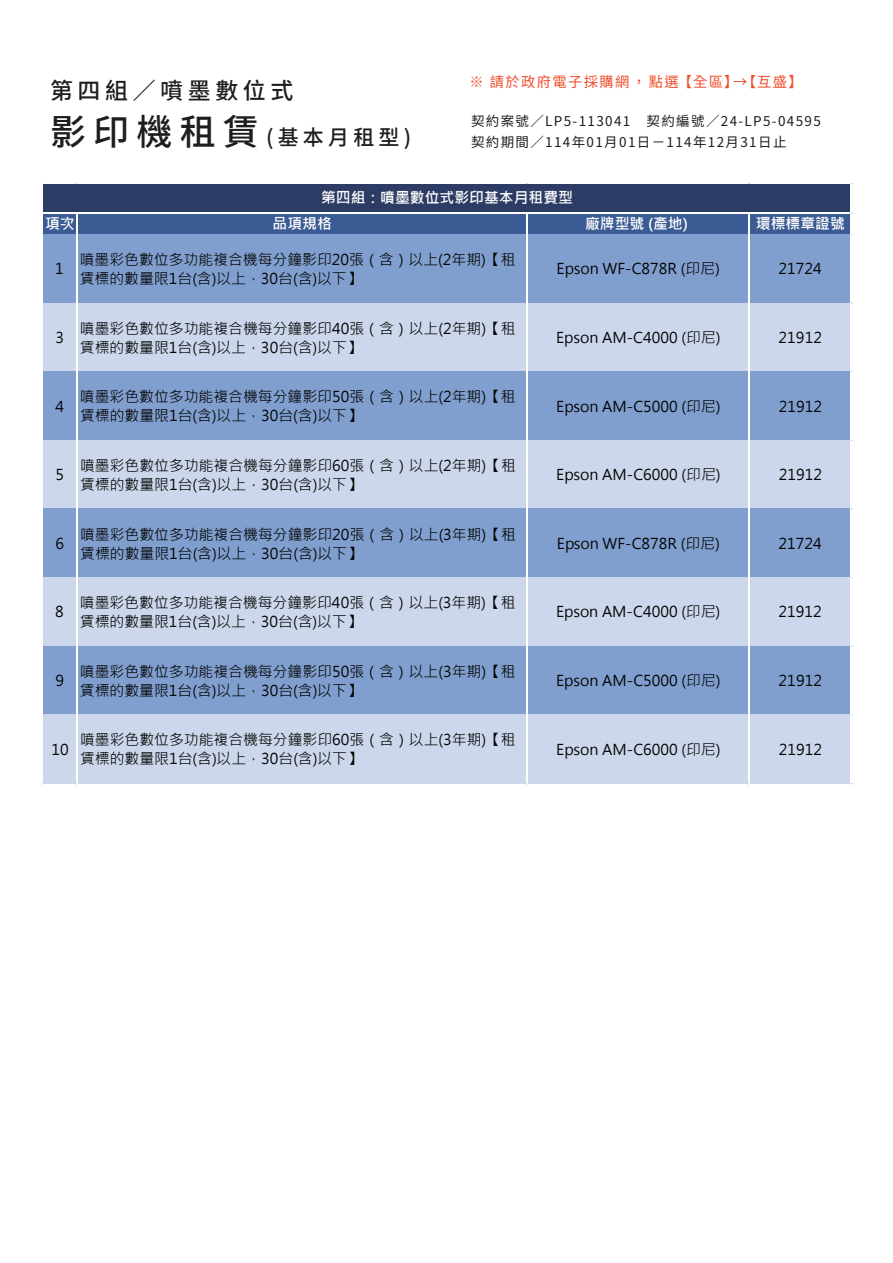
<style>
.page{position:relative;width:893px;height:1263px;background:#fff}
.page>*{position:absolute;margin:0;border:0;box-sizing:border-box;transform-origin:0 0}
.t1{font:500 22.95px "Noto Sans CJ Ktc";letter-spacing:.2em;color:#1d1e1d}
.t2{font:500 21px "Noto Sans CJ Ktc";letter-spacing:.2em;color:#1d1e1d}
.t3{font:14.85px/18.9px "Microsoft Jheng Hei";color:#030303}
.t4{font:700 14.85px "Microsoft Jheng Hei";color:#fff}
.t5{font:14.25px "Noto Sans CJ Ktc";letter-spacing:.1em;color:#f04c2a}
.t6{font:13.5px/20.7px "Noto Sans CJ Ktc";letter-spacing:.1em;color:#1d1e1d}
.s1{font-size:36px}
</style>
<div class="page">
<div style="left:42px;top:184px;width:809px;height:30px;background:#2d3c65"></div>
<div style="left:42px;top:213px;width:809px;height:22px;background:#3a5b93"></div>
<div style="left:42px;top:234px;width:809px;height:70px;background:#809fce"></div>
<div style="left:42px;top:303px;width:809px;height:69px;background:#ccd7eb"></div>
<div style="left:42px;top:372px;width:809px;height:69px;background:#809fce"></div>
<div style="left:42px;top:440px;width:809px;height:69px;background:#ccd7eb"></div>
<div style="left:42px;top:509px;width:809px;height:69px;background:#809fce"></div>
<div style="left:42px;top:577px;width:809px;height:70px;background:#ccd7eb"></div>
<div style="left:42px;top:646px;width:809px;height:69px;background:#809fce"></div>
<div style="left:42px;top:715px;width:809px;height:69px;background:#ccd7eb"></div>
<hr style="left:42px;top:212px;width:809px;height:2px;background:#fff">
<hr style="left:42px;top:183px;width:1px;height:601px;background:#fff">
<hr style="left:76px;top:214px;width:1px;height:570px;background:#fff">
<hr style="left:526px;top:214px;width:1px;height:570px;background:#fff">
<hr style="left:748px;top:214px;width:1px;height:570px;background:#fff">
<hr style="left:850px;top:184px;width:1px;height:600px;background:#fff">
<h1 class="t1" style="left:50px;top:77px;width:245px">第四組／噴墨數位式</h1>
<h2 class="t2" style="left:50px;top:125px;width:363px"><span class="s1">影印機租賃</span> (基本月租型)</h2>
<p class="t5" style="left:469px;top:74px;width:335px">※ 請於政府電子採購網 ， 點選 【全區】→【互盛】</p>
<p class="t6" style="left:471px;top:111px;width:351px">契約案號／LP5-113041　契約編號／24-LP5-04595契約期間／114年01月01日－114年12月31日止</p>
<p class="t4" style="left:321px;top:189px;width:254px">第四組：噴墨數位式影印基本月租費型</p>
<p class="t4" style="left:45px;top:215px;width:31px">項次</p>
<p class="t4" style="left:273px;top:215px;width:61px">品項規格</p>
<p class="t4" style="left:585px;top:215px;width:104px">廠牌型號 (產地)</p>
<p class="t4" style="left:756px;top:215px;width:90px">環標標章證號</p>
<p class="t3" style="left:55px;top:260px;width:10px">1</p>
<p class="t3" style="left:80px;top:250px;width:437px">噴墨彩色數位多功能複合機每分鐘影印20張（含）以上(2年期)【租賃標的數量限1台(含)以上，30台(含)以下】</p>
<p class="t3" style="left:556px;top:260px;width:165px">Epson WF-C878R (印尼)</p>
<p class="t3" style="left:778px;top:260px;width:45px">21724</p>
<p class="t3" style="left:55px;top:328px;width:10px">3</p>
<p class="t3" style="left:80px;top:319px;width:437px">噴墨彩色數位多功能複合機每分鐘影印40張（含）以上(2年期)【租賃標的數量限1台(含)以上，30台(含)以下】</p>
<p class="t3" style="left:556px;top:328px;width:166px">Epson AM-C4000 (印尼)</p>
<p class="t3" style="left:779px;top:328px;width:45px">21912</p>
<p class="t3" style="left:55px;top:397px;width:10px">4</p>
<p class="t3" style="left:80px;top:387px;width:437px">噴墨彩色數位多功能複合機每分鐘影印50張（含）以上(2年期)【租賃標的數量限1台(含)以上，30台(含)以下】</p>
<p class="t3" style="left:556px;top:397px;width:166px">Epson AM-C5000 (印尼)</p>
<p class="t3" style="left:779px;top:397px;width:45px">21912</p>
<p class="t3" style="left:56px;top:465px;width:10px">5</p>
<p class="t3" style="left:80px;top:456px;width:437px">噴墨彩色數位多功能複合機每分鐘影印60張（含）以上(2年期)【租賃標的數量限1台(含)以上，30台(含)以下】</p>
<p class="t3" style="left:556px;top:465px;width:166px">Epson AM-C6000 (印尼)</p>
<p class="t3" style="left:779px;top:465px;width:45px">21912</p>
<p class="t3" style="left:56px;top:534px;width:10px">6</p>
<p class="t3" style="left:80px;top:525px;width:437px">噴墨彩色數位多功能複合機每分鐘影印20張（含）以上(3年期)【租賃標的數量限1台(含)以上，30台(含)以下】</p>
<p class="t3" style="left:557px;top:534px;width:164px">Epson WF-C878R (印尼)</p>
<p class="t3" style="left:778px;top:534px;width:45px">21724</p>
<p class="t3" style="left:55px;top:602px;width:10px">8</p>
<p class="t3" style="left:80px;top:593px;width:437px">噴墨彩色數位多功能複合機每分鐘影印40張（含）以上(3年期)【租賃標的數量限1台(含)以上，30台(含)以下】</p>
<p class="t3" style="left:556px;top:602px;width:166px">Epson AM-C4000 (印尼)</p>
<p class="t3" style="left:778px;top:602px;width:45px">21912</p>
<p class="t3" style="left:55px;top:671px;width:10px">9</p>
<p class="t3" style="left:80px;top:662px;width:437px">噴墨彩色數位多功能複合機每分鐘影印50張（含）以上(3年期)【租賃標的數量限1台(含)以上，30台(含)以下】</p>
<p class="t3" style="left:556px;top:671px;width:166px">Epson AM-C5000 (印尼)</p>
<p class="t3" style="left:779px;top:671px;width:45px">21912</p>
<p class="t3" style="left:51px;top:740px;width:19px">10</p>
<p class="t3" style="left:80px;top:730px;width:437px">噴墨彩色數位多功能複合機每分鐘影印60張（含）以上(3年期)【租賃標的數量限1台(含)以上，30台(含)以下】</p>
<p class="t3" style="left:556px;top:740px;width:166px">Epson AM-C6000 (印尼)</p>
<p class="t3" style="left:779px;top:740px;width:45px">21912</p>
</div>
